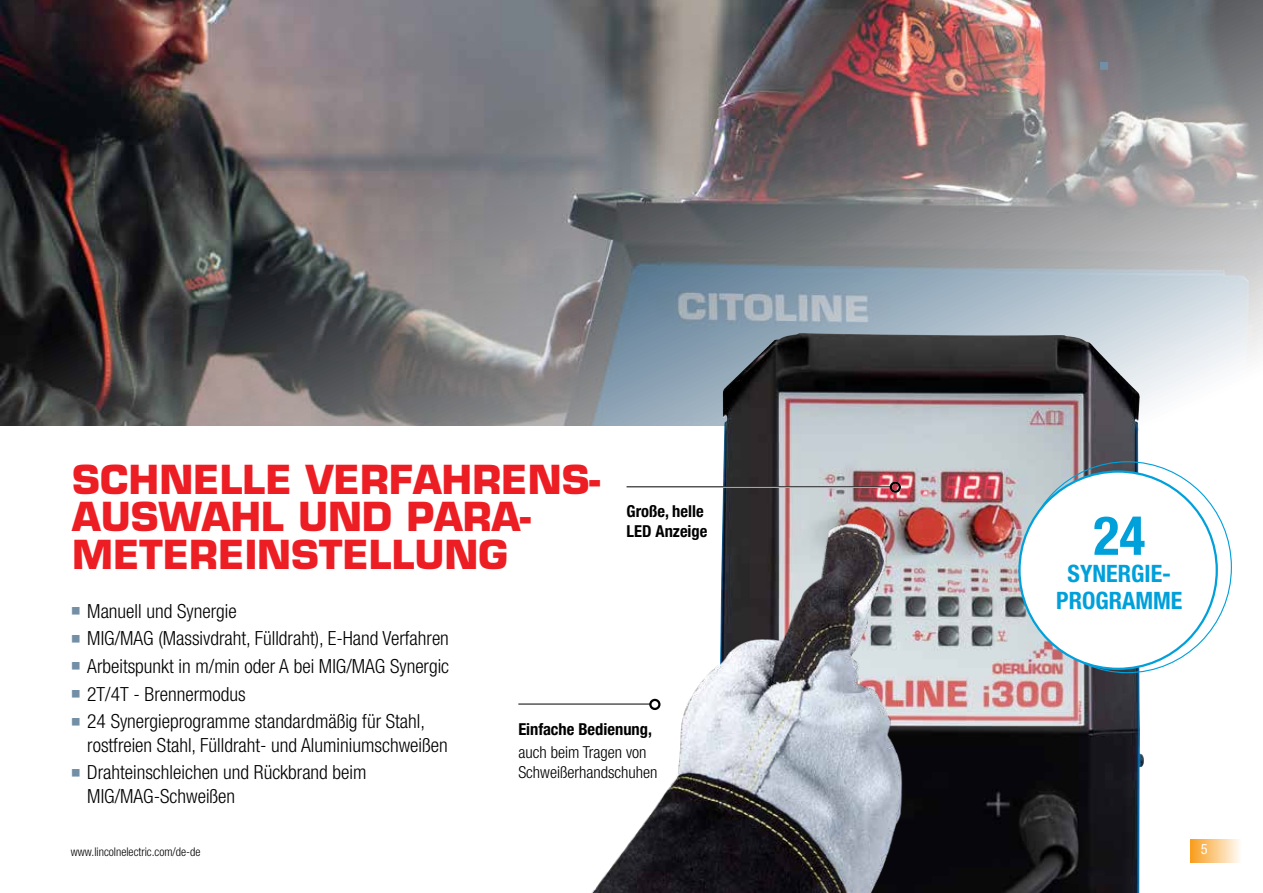
<style>
.page{position:relative;width:1263px;height:893px;background:#fff}
.page>*{position:absolute;margin:0;border:0;box-sizing:border-box;transform-origin:0 0}
.t1{font:700 condensed 54px "Helvetica Neue LT Std";color:#00a0da}
.t2{font:700 39px/37.5px "Eurostile LT Std";color:#ed1d24}
.t3{font:700 condensed 24px/27px "Helvetica Neue LT Std";color:#00a0da;text-align:center}
.t4{font:300 condensed 19.5px/27.6px "Helvetica Neue LT Std";color:#000}
.t5{font:700 condensed 16.5px/19.5px "Helvetica Neue LT Std";color:#000}
.t6{font:300 condensed 16.5px/19.5px "Helvetica Neue LT Std";color:#000}
.t7{font:condensed 14.25px "Helvetica Neue LT Std";color:#fff}
.t8{font:300 condensed 12px "Helvetica Neue LT Std";color:#000}
</style>
<div class="page">
<img style="left:0;top:0;width:1263px;height:426px">
<img style="left:718px;top:333px;width:426px;height:560px">
<img style="left:570px;top:510px;width:352px;height:383px">
<hr style="left:518px;top:704px;width:132px;height:1px;background:#000">
<div style="left:649px;top:699px;width:11px;height:11px;border:2px solid #000;border-radius:50%"></div>
<hr style="left:626px;top:486px;width:265px;height:2px;background:#fff">
<hr style="left:626px;top:486px;width:265px;height:1px;background:#000">
<div style="left:890px;top:482px;width:11px;height:11px;border:2px solid #000;border-radius:50%"></div>
<svg style="left:1017px;top:461px;width:215px;height:213px"></svg>
<div style="left:1190px;top:839px;width:51px;height:24px;background:linear-gradient(to right,#f99d1c,#fefcf9)"></div>
<svg style="left:1100px;top:62px;width:8px;height:8px"></svg>
<h2 class="t2" style="left:72px;top:461px;width:529px">SCHNELLE VERFAHRENS-<br>AUSWAHL UND PARA-<br>METEREINSTELLUNG</h2>
<p class="t4" style="left:87px;top:597px;width:363px">Manuell und Synergie<br>MIG/MAG (Massivdraht, Fülldraht), E-Hand Verfahren Arbeitspunkt in m/min oder A bei MIG/MAG Synergic 2T/4T - Brennermodus<br>24 Synergieprogramme standardmäßig für Stahl,</p>
<p class="t4" style="left:87px;top:731px;width:362px">rostfreien Stahl, Fülldraht- und Aluminiumschweißen<br>Drahteinschleichen und Rückbrand beim</p>
<p class="t4" style="left:87px;top:782px;width:149px">MIG/MAG-Schweißen</p>
<p class="t5" style="left:626px;top:501px;width:82px">Große, helle<br>LED Anzeige</p>
<h1 class="t1" style="left:1093px;top:503px;width:53px">24</h1>
<p class="t3" style="left:1056px;top:559px;width:128px">SYNERGIE-<br>PROGRAMME</p>
<p class="t5" style="left:518px;top:719px;width:135px">Einfache Bedienung,</p>
<p class="t6" style="left:518px;top:743px;width:141px">auch beim Tragen von<br>Schweißerhandschuhen</p>
<p class="t8" style="left:71px;top:845px;width:131px">www.lincolnelectric.com/de-de</p>
<p class="t7" style="left:1201px;top:841px;width:8px">5</p>
</div>
